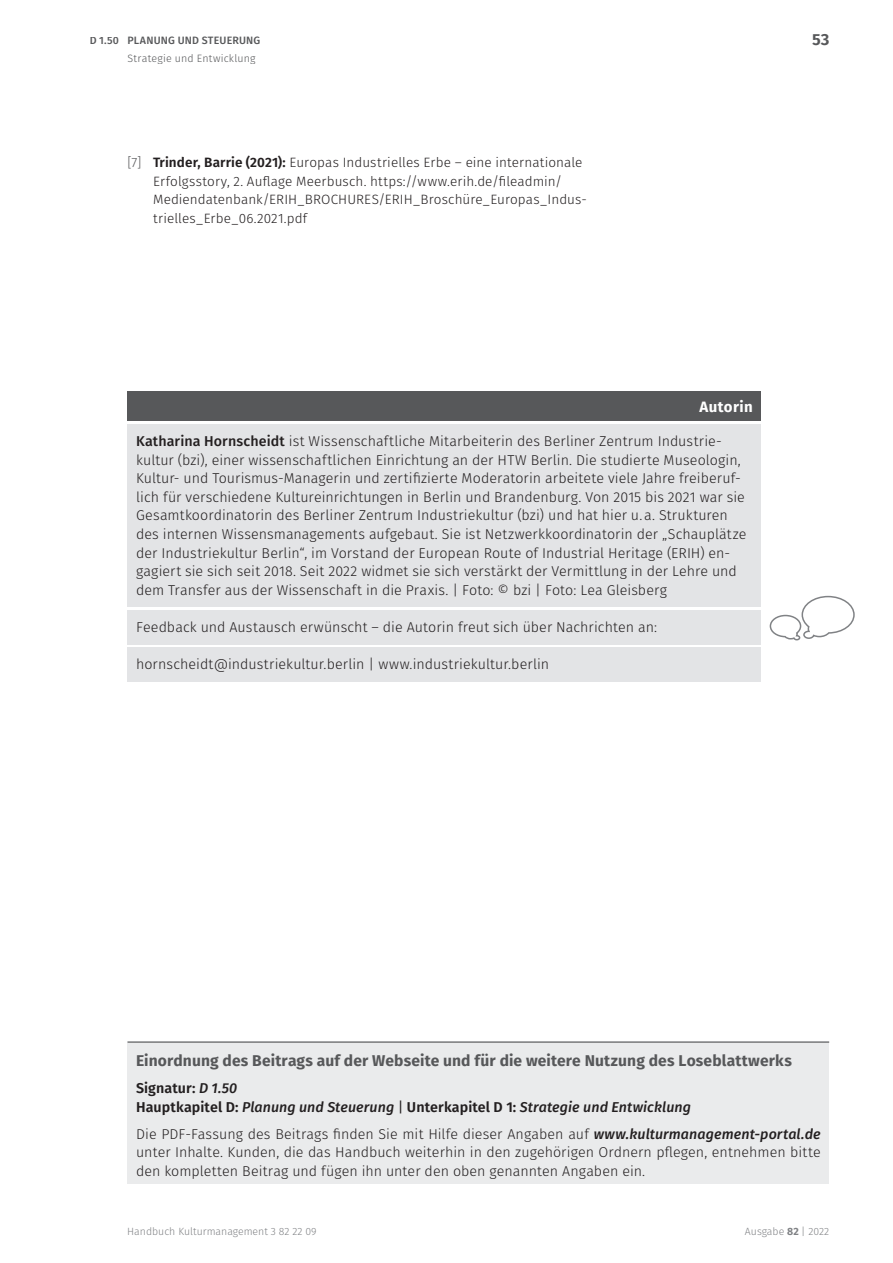
<style>
.page{position:relative;width:893px;height:1263px;background:#fff}
.page>*{position:absolute;margin:0;border:0;box-sizing:border-box;transform-origin:0 0}
.H3{font:700 15.6px "Fira Sans";letter-spacing:.01em;color:#57585a}
.Box_Headline{font:700 15px "Fira Sans";letter-spacing:.025em;color:#fff}
.Box{font:300 14.25px/18.6px "Fira Sans";letter-spacing:.005em;color:#231f20}
.Fließtext{font:300 14.25px/18.6px "Fira Sans";letter-spacing:.005em;color:#231f20;text-align:justify}
.Einordnung{font:italic 500 14.25px/18.6px "Fira Sans";letter-spacing:.005em;color:#231f20}
.Literatur{font:300 13.5px/18.6px "Fira Sans";letter-spacing:.005em;color:#231f20}
.t1{font:500 10.65px "Fira Sans";letter-spacing:.015em;color:#57585a}
.t2{font:300 10.65px "Fira Sans";letter-spacing:.02em;color:#57585a}
.t3{font:300 10.5px "Fira Sans";color:#808285}
.s1{color:#57585a}
.s2{font-weight:600}
.s3{font-weight:500}
.s4{font-weight:600;font-style:normal}
.s5{font-weight:400;font-style:normal}
.s6{font-weight:500;font-style:italic}
.s7{font-weight:700}
</style>
<div class="page">
<div style="left:128px;top:1041px;width:701px;height:143px;background:#eaebec"></div>
<hr style="left:128px;top:1041px;width:701px;height:2px;background:#57585a">
<div style="left:128px;top:391px;width:633px;height:30px;background:#57585a"></div>
<div style="left:128px;top:424px;width:633px;height:183px;background:#e3e4e6"></div>
<div style="left:128px;top:610px;width:633px;height:34px;background:#e3e4e6"></div>
<div style="left:128px;top:647px;width:633px;height:34px;background:#e3e4e6"></div>
<svg style="left:769px;top:595px;width:86px;height:46px"></svg>
<p class="t1" style="left:90px;top:33px;width:31px">D 1.50</p>
<p class="t1" style="left:128px;top:33px;width:134px">PLANUNG UND STEUERUNG</p>
<p class="H3" style="left:812px;top:28px;width:19px">53</p>
<p class="t2" style="left:128px;top:50px;width:129px">Strategie und Entwicklung</p>
<p class="Literatur" style="left:153px;top:153px;width:435px;text-indent:-26px"><span class="s1">[7]</span> <span class="s2">Trinder, Barrie (2021):</span> Europas Industrielles Erbe – eine internationale Erfolgsstory, 2. Auflage Meerbusch. https://www.erih.de/fileadmin/ Mediendatenbank/ERIH_BROCHURES/ERIH_Broschüre_Europas_Indus&shy;trielles_Erbe_06.2021.pdf</p>
<h6 class="Box_Headline" style="left:699px;top:396px;width:55px">Autorin</h6>
<p class="Box" style="left:136px;top:432px;width:612px"><span class="s3">Katharina Hornscheidt</span> ist Wissenschaftliche Mitarbeiterin des Berliner Zentrum Industrie&shy;kultur (bzi), einer wissenschaftlichen Einrichtung an der HTW Berlin. Die studierte Museologin, Kultur- und Tourismus-Managerin und zertifizierte Moderatorin arbeitete viele Jahre freiberuf&shy;lich für verschiedene Kultureinrichtungen in Berlin und Brandenburg. Von 2015 bis 2021 war sie Gesamtkoordinatorin des Berliner Zentrum Industriekultur (bzi) und hat hier u.a. Strukturen des internen Wissensmanagements aufgebaut. Sie ist Netzwerkkoordinatorin der „Schauplätze der Industriekultur Berlin“, im Vorstand der European Route of Industrial Heritage (ERIH) en&shy;gagiert sie sich seit 2018. Seit 2022 widmet sie sich verstärkt der Vermittlung in der Lehre und dem Transfer aus der Wissenschaft in die Praxis. | Foto: © bzi | Foto: Lea Gleisberg</p>
<p class="Box" style="left:136px;top:618px;width:522px">Feedback und Austausch erwünscht – die Autorin freut sich über Nachrichten an:</p>
<p class="Box" style="left:136px;top:655px;width:415px">hornscheidt@industriekultur.berlin | www.industriekultur.berlin</p>
<h4 class="H3" style="left:136px;top:1050px;width:657px">Einordnung des Beitrags auf der Webseite und für die weitere Nutzung des Loseblattwerks</h4>
<p class="Einordnung" style="left:136px;top:1079px;width:556px"><span class="s4">Signatur:</span> D 1.50<br><span class="s4">Hauptkapitel D:</span> Planung und Steuerung <span class="s5">|</span> <span class="s4">Unterkapitel D 1:</span> Strategie und Entwicklung</p>
<p class="Fließtext" style="left:136px;top:1124px;width:686px">Die PDF-Fassung des Beitrags finden Sie mit Hilfe dieser Angaben auf <span class="s6">www.kulturmanagement-portal.de </span>unter Inhalte. Kunden, die das Handbuch weiterhin in den zugehörigen Ordnern pflegen, entnehmen bitte den kompletten Beitrag und fügen ihn unter den oben genannten Angaben ein.</p>
<p class="t3" style="left:127px;top:1224px;width:191px">Handbuch Kulturmanagement 3 82 22 09</p>
<p class="t3" style="left:745px;top:1224px;width:86px">Ausgabe <span class="s7">82</span> | 2022</p>
</div>
